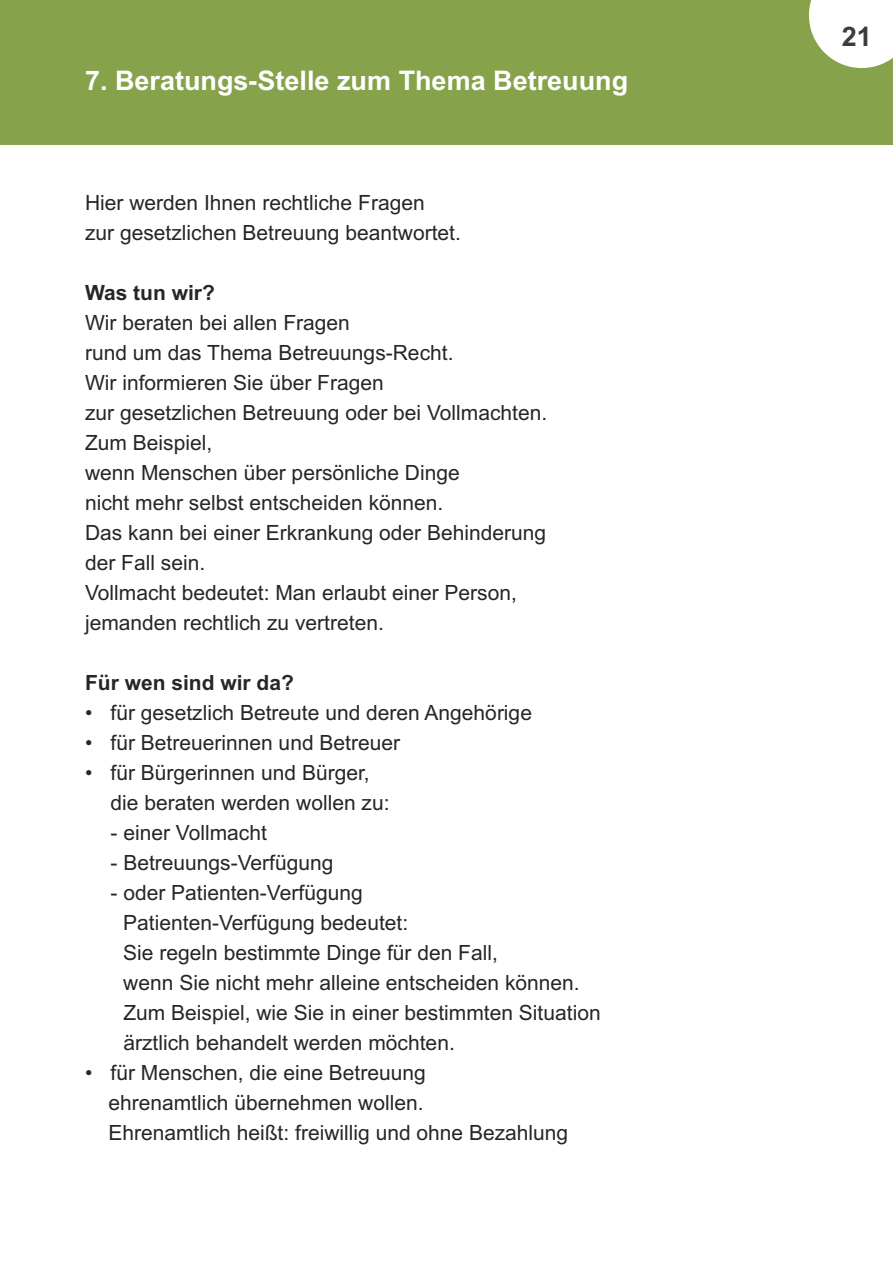
<style>
.page{position:relative;width:893px;height:1263px;background:#fff}
.page>*{position:absolute;margin:0;border:0;box-sizing:border-box;transform-origin:0 0}
.t1{font:700 27px "Arial";color:#fff}
.t2{font:700 27px "Arial";color:#3d3c3c}
.t3{font:21px/30px "Arial";color:#272627}
.t4{font:700 21px "Arial";color:#272627}
</style>
<div class="page">
<div style="left:0;top:0;width:893px;height:145px;background:#86a34b"></div>
<svg style="left:809px;top:0;width:84px;height:68px;background:#f0f3e8"></svg>
<p class="t1" style="left:85px;top:65px;width:545px">7. Beratungs-Stelle zum Thema Betreuung</p>
<p class="t3" style="left:85px;top:188px;width:377px">Hier werden Ihnen rechtliche Fragen<br>zur gesetzlichen Betreuung beantwortet.</p>
<p class="t4" style="left:85px;top:280px;width:131px">Was tun wir?</p>
<p class="t3" style="left:85px;top:308px;width:464px">Wir beraten bei allen Fragen<br>rund um das Thema Betreuungs-Recht.<br>Wir informieren Sie über Fragen<br>zur gesetzlichen Betreuung oder bei Vollmachten.<br>Zum Beispiel,<br>wenn Menschen über persönliche Dinge<br>nicht mehr selbst entscheiden können.<br>Das kann bei einer Erkrankung oder Behinderung der Fall sein.<br>Vollmacht bedeutet: Man erlaubt einer Person, jemanden rechtlich zu vertreten.</p>
<p class="t4" style="left:85px;top:671px;width:210px">Für wen sind wir da?</p>
<p class="t3" style="left:85px;top:698px;width:448px">• für gesetzlich Betreute und deren Angehörige</p>
<p class="t3" style="left:85px;top:728px;width:316px">• für Betreuerinnen und Betreuer</p>
<p class="t3" style="left:111px;top:758px;width:280px;text-indent:-26px">• für Bürgerinnen und Bürger, die beraten werden wollen zu:</p>
<p class="t3" style="left:111px;top:818px;width:158px">- einer Vollmacht</p>
<p class="t3" style="left:111px;top:848px;width:224px">- Betreuungs-Verfügung</p>
<p class="t3" style="left:123px;top:878px;width:479px;text-indent:-13px">- oder Patienten-Verfügung<br>Patienten-Verfügung bedeutet:<br>Sie regeln bestimmte Dinge für den Fall,<br>wenn Sie nicht mehr alleine entscheiden können.<br>Zum Beispiel, wie Sie in einer bestimmten Situation ärztlich behandelt werden möchten.</p>
<p class="t3" style="left:108px;top:1058px;width:461px;text-indent:-23px">• für Menschen, die eine Betreuung<br>ehrenamtlich übernehmen wollen.<br>Ehrenamtlich heißt: freiwillig und ohne Bezahlung</p>
<p class="t2" style="left:842px;top:21px;width:32px">21</p>
</div>
